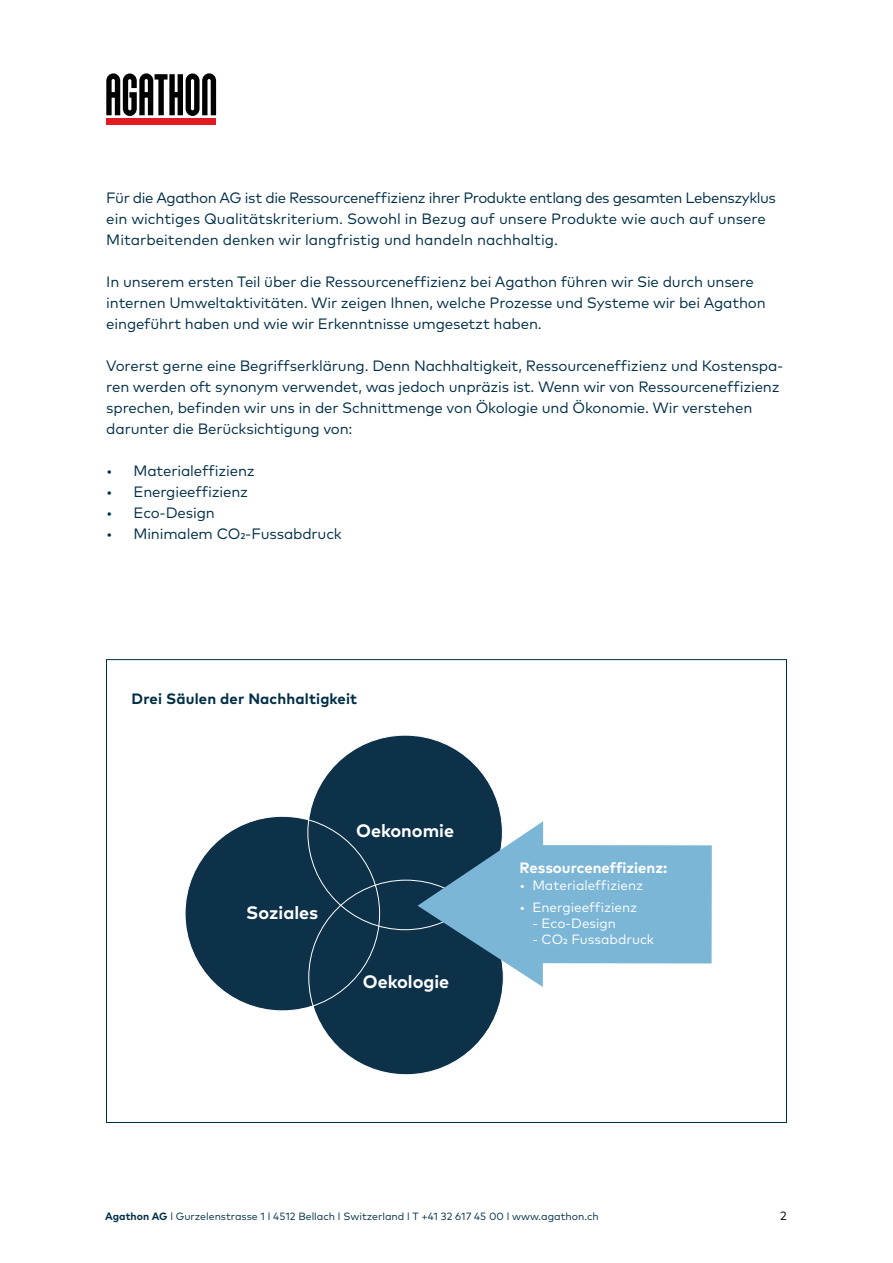
<style>
.page{position:relative;width:893px;height:1263px;background:#fff}
.page>*{position:absolute;margin:0;border:0;box-sizing:border-box;transform-origin:0 0}
.t1{font:700 18px "Mark OT";color:#fff}
.t2{font:15px/21px "Mark OT";letter-spacing:-.01em;color:#012e47}
.t3{font:700 15px "Mark OT";letter-spacing:.01em;color:#012e47}
.t4{font:700 15px "Mark OT";color:#fff}
.t5{font:13.5px "Mark OT";color:#fff}
.t6{font:12px "Mark OT";color:#000}
.t7{font:10.5px "Mark OT";color:#012e47}
.s1{font-weight:700}
</style>
<div class="page">
<svg style="left:106px;top:73px;width:110px;height:43px"></svg>
<div style="left:106px;top:118px;width:110px;height:6px;background:#df1c22"></div>
<div style="left:308px;top:735px;width:194px;height:195px;background:#0c3148;border-radius:50%"></div>
<div style="left:185px;top:816px;width:195px;height:195px;background:#0c3148;border-radius:50%"></div>
<div style="left:309px;top:880px;width:194px;height:195px;background:#0c3148;border-radius:50%"></div>
<svg style="left:418px;top:821px;width:294px;height:166px;fill:#7cb6d6"></svg>
<p class="t2" style="left:106px;top:187px;width:671px">Für die Agathon AG ist die Ressourceneffizienz ihrer Produkte entlang des gesamten Lebenszyklus ein wichtiges Qualitätskriterium. Sowohl in Bezug auf unsere Produkte wie auch auf unsere<br>Mitarbeitenden denken wir langfristig und handeln nachhaltig.</p>
<p class="t2" style="left:106px;top:271px;width:661px">In unserem ersten Teil über die Ressourceneffizienz bei Agathon führen wir Sie durch unsere internen Umweltaktivitäten. Wir zeigen Ihnen, welche Prozesse und Systeme wir bei Agathon eingeführt haben und wie wir Erkenntnisse umgesetzt haben.</p>
<p class="t2" style="left:106px;top:355px;width:679px">Vorerst gerne eine Begriffserklärung. Denn Nachhaltigkeit, Ressourceneffizienz und Kostenspa&shy;ren werden oft synonym verwendet, was jedoch unpräzis ist. Wenn wir von Ressourceneffizienz sprechen, befinden wir uns in der Schnittmenge von Ökologie und Ökonomie. Wir verstehen darunter die Berücksichtigung von:</p>
<p class="t2" style="left:106px;top:460px;width:150px">• Materialeffizienz</p>
<p class="t2" style="left:106px;top:481px;width:143px">• Energieeffizienz</p>
<p class="t2" style="left:106px;top:502px;width:110px">• Eco-Design</p>
<p class="t2" style="left:106px;top:523px;width:237px">• Minimalem CO2-Fussabdruck</p>
<p class="t3" style="left:132px;top:689px;width:227px">Drei Säulen der Nachhaltigkeit</p>
<p class="t1" style="left:246px;top:901px;width:74px">Soziales</p>
<p class="t1" style="left:356px;top:819px;width:99px">Oekonomie</p>
<p class="t1" style="left:363px;top:969px;width:88px">Oekologie</p>
<p class="t4" style="left:520px;top:858px;width:149px">Ressourceneffizienz:</p>
<p class="t5" style="left:520px;top:877px;width:125px">• Materialeffizienz</p>
<p class="t5" style="left:520px;top:898px;width:119px">• Energieeffizienz</p>
<p class="t5" style="left:532px;top:915px;width:85px">- Eco-Design</p>
<p class="t5" style="left:532px;top:931px;width:123px">- CO2 Fussabdruck</p>
<p class="t7" style="left:105px;top:1210px;width:495px"><span class="s1">Agathon AG</span> l Gurzelenstrasse 1 l 4512 Bellach l Switzerland l T +41 32 617 45 00 l www.agathon.ch</p>
<p class="t6" style="left:780px;top:1209px;width:8px">2</p>
</div>
